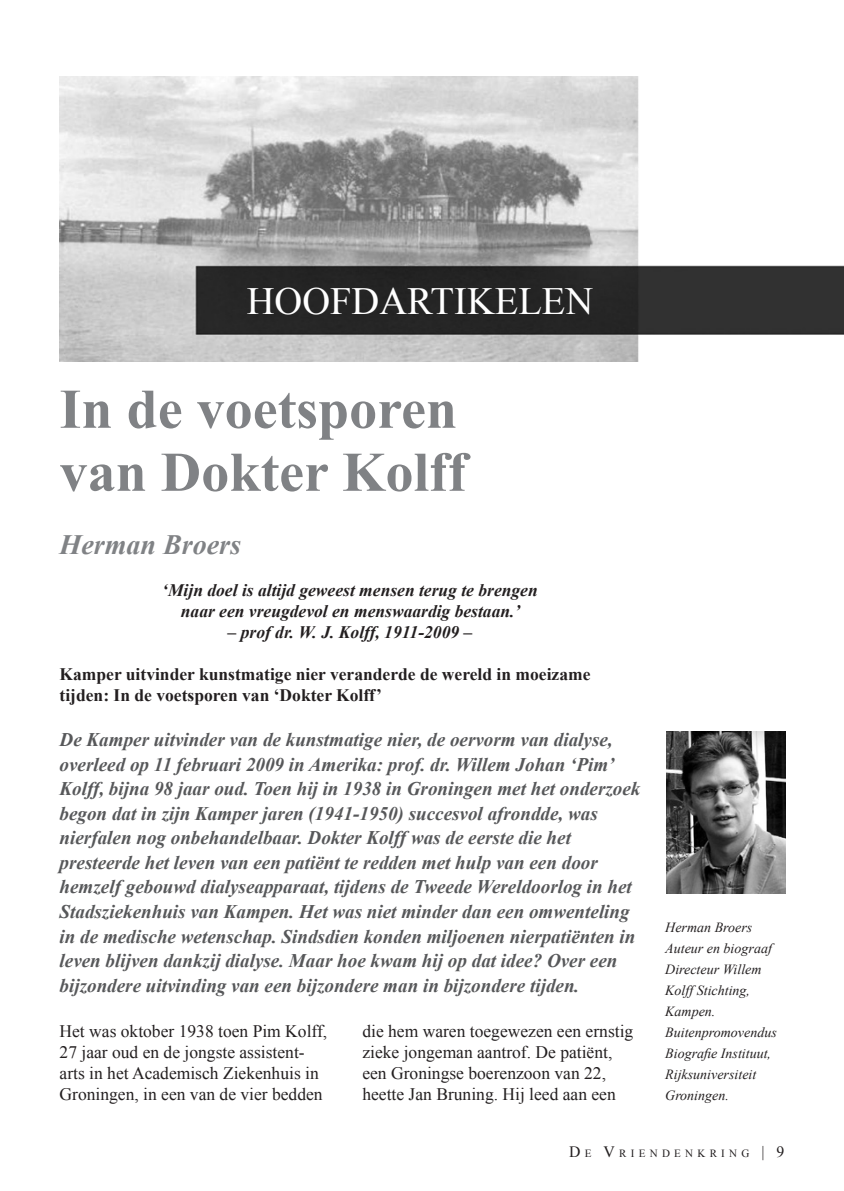
<style>
.page{position:relative;width:844px;height:1191px;background:#fff}
.page>*{position:absolute;margin:0;border:0;box-sizing:border-box;transform-origin:0 0}
.t1{font:700 56px/63px "Times New Roman";color:#808285}
.t2{font:38.5px "Times New Roman";color:#fff}
.t3{font:italic 700 28px "Times New Roman";color:#808285}
.t4{font:italic 700 19.25px/24.5px "Times New Roman";color:#57585a}
.t5{font:17.5px/21px "Times New Roman";color:#231f20}
.t6{font:italic 700 17.5px/21px "Times New Roman";color:#231f20;text-align:center}
.t7{font:700 17.5px/21px "Times New Roman";color:#231f20}
.t8{font:italic 14px/21px "Times New Roman";color:#231f20}
.t9{font:11.03px "Times New Roman";letter-spacing:.385em;color:#231f20}
.s1{font-size:15.75px}
</style>
<div class="page">
<img style="left:60px;top:76px;width:783px;height:286px">
<img style="left:666px;top:731px;width:119px;height:162px">
<h2 class="t2" style="left:247px;top:278px;width:339px">HOOFDartikelen</h2>
<h1 class="t1" style="left:60px;top:377px;width:408px">In de voetsporen van Dokter Kolff</h1>
<h3 class="t3" style="left:60px;top:528px;width:183px">Herman Broers</h3>
<p class="t6" style="left:162px;top:579px;width:377px">‘Mijn doel is altijd geweest mensen terug te brengen naar een vreugdevol en menswaardig bestaan.’</p>
<p class="t6" style="left:227px;top:621px;width:246px">– prof dr. W. J. Kolff, 1911-2009 –</p>
<p class="t7" style="left:60px;top:663px;width:532px">Kamper uitvinder kunstmatige nier veranderde de wereld in moeizame tijden: In de voetsporen van ‘Dokter Kolff’</p>
<p class="t4" style="left:60px;top:727px;width:582px">De Kamper uitvinder van de kunstmatige nier, de oervorm van dialyse, overleed op 11 februari 2009 in Amerika: prof. dr. Willem Johan ‘Pim’ Kolff, bijna 98 jaar oud. Toen hij in 1938 in Groningen met het onderzoek begon dat in zijn Kamper jaren (1941-1950) succesvol afrondde, was nierfalen nog onbehandelbaar. Dokter Kolff was de eerste die het presteerde het leven van een patiënt te redden met hulp van een door hemzelf gebouwd dialyseapparaat, tijdens de Tweede Wereldoorlog in het Stadsziekenhuis van Kampen. Het was niet minder dan een omwenteling in de medische wetenschap. Sindsdien konden miljoenen nierpatiënten in leven blijven dankzij dialyse. Maar hoe kwam hij op dat idee? Over een bijzondere uitvinding van een bijzondere man in bijzondere tijden.</p>
<p class="t5" style="left:60px;top:1020px;width:269px">Het was oktober 1938 toen Pim Kolff, 27 jaar oud en de jongste assistent&shy;arts in het Academisch Ziekenhuis in Groningen, in een van de vier bedden</p>
<p class="t5" style="left:362px;top:1020px;width:272px">die hem waren toegewezen een ernstig zieke jongeman aantrof. De patiënt, een Groningse boerenzoon van 22, heette Jan Bruning. Hij leed aan een</p>
<p class="t8" style="left:665px;top:916px;width:113px">Herman Broers<br>Auteur en biograaf<br>Directeur Willem<br>Kolff Stichting,<br>Kampen.<br>Buitenpromovendus<br>Biografie Instituut,<br>Rijksuniversiteit<br>Groningen.</p>
<p class="t9" style="left:569px;top:1147px;width:217px"><span class="s1">D</span>E <span class="s1">V</span>RIENDENKRING <span class="s1">| 9</span></p>
</div>
